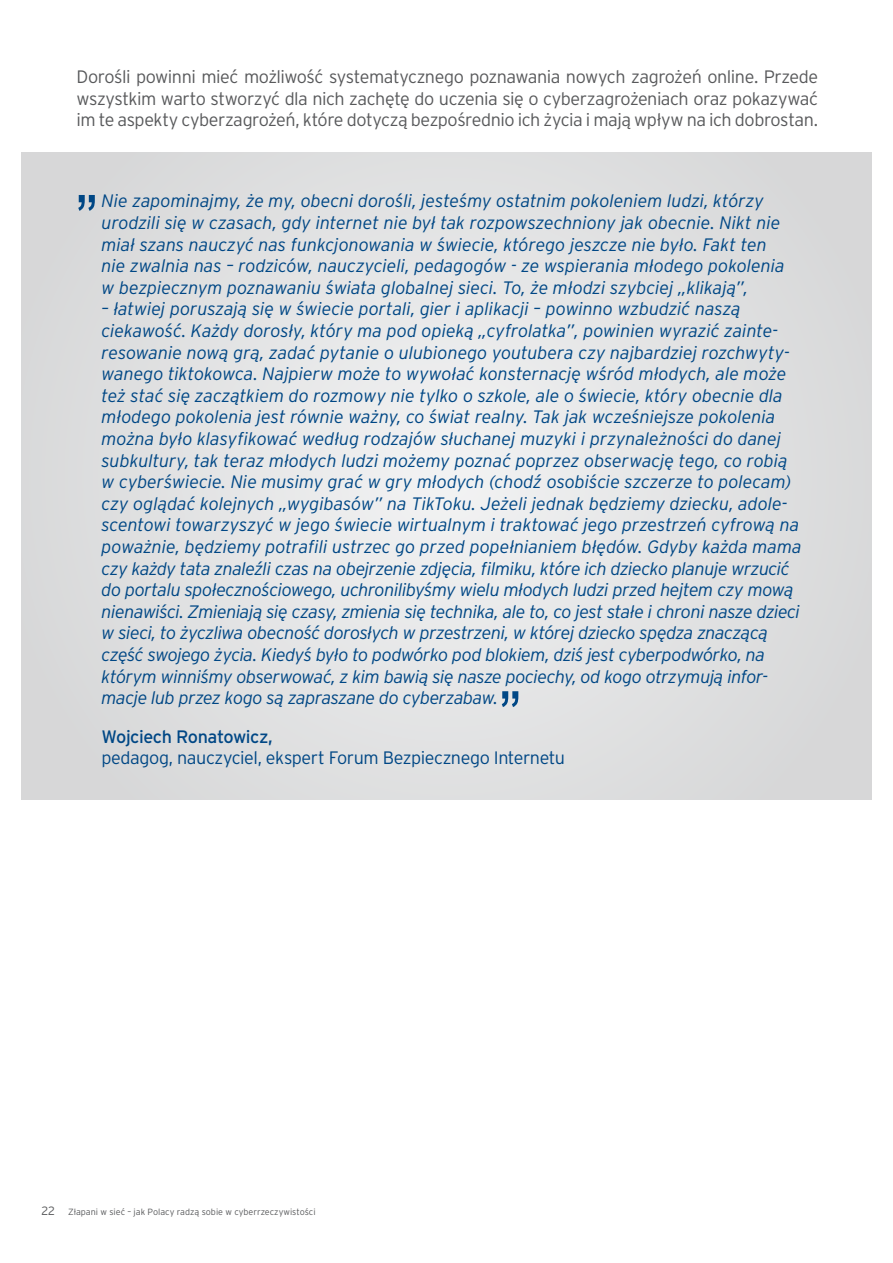
<style>
.page{position:relative;width:893px;height:1263px;background:#fff}
.page>*{position:absolute;margin:0;border:0;box-sizing:border-box;transform-origin:0 0}
.tekst_główny{font:italic 300 18px/21.6px "Interstate Pl";letter-spacing:-.015em;color:#004785}
.tekst_główny-2{font:300 18px/21.6px "Interstate Pl";letter-spacing:-.025em;color:#58595b;text-align:justify}
.tekst_główny-3{font:300 18px/21.6px "Interstate Pl";letter-spacing:-.025em;color:#004785}
.t1{font:300 9px "Interstate Pl";color:#58595b}
.s1{font-weight:400}
.s2{font-size:12px}
</style>
<div class="page">
<div style="left:21px;top:152px;width:851px;height:648px;background:#e0e1e2"></div>
<svg style="left:78px;top:195px;width:17px;height:16px"></svg>
<svg style="left:502px;top:691px;width:16px;height:16px"></svg>
<p class="tekst_główny-2" style="left:77px;top:66px;width:743px">Dorośli powinni mieć możliwość systematycznego poznawania nowych zagrożeń online. Przede wszystkim warto stworzyć dla nich zachętę do uczenia się o cyberzagrożeniach oraz pokazywać im te aspekty cyberzagrożeń, które dotyczą bezpośrednio ich życia i mają wpływ na ich dobrostan.</p>
<p class="tekst_główny" style="left:102px;top:190px;width:685px">Nie zapominajmy, że my, obecni dorośli, jesteśmy ostatnim pokoleniem ludzi, którzy urodzili się w czasach, gdy internet nie był tak rozpowszechniony jak obecnie. Nikt nie miał szans nauczyć nas funkcjonowania w świecie, którego jeszcze nie było. Fakt ten nie zwalnia nas – rodziców, nauczycieli, pedagogów - ze wspierania młodego pokolenia w bezpiecznym poznawaniu świata globalnej sieci. To, że młodzi szybciej „klikają”,</p>
<p class="tekst_główny" style="left:102px;top:298px;width:702px">– łatwiej poruszają się w świecie portali, gier i aplikacji – powinno wzbudzić naszą ciekawość. Każdy dorosły, który ma pod opieką „cyfrolatka”, powinien wyrazić zainte&shy;resowanie nową grą, zadać pytanie o ulubionego youtubera czy najbardziej rozchwyty&shy;wanego tiktokowca. Najpierw może to wywołać konsternację wśród młodych, ale może też stać się zaczątkiem do rozmowy nie tylko o szkole, ale o świecie, który obecnie dla młodego pokolenia jest równie ważny, co świat realny. Tak jak wcześniejsze pokolenia można było klasyfikować według rodzajów słuchanej muzyki i przynależności do danej subkultury, tak teraz młodych ludzi możemy poznać poprzez obserwację tego, co robią w cyberświecie. Nie musimy grać w gry młodych (chodź osobiście szczerze to polecam) czy oglądać kolejnych „wygibasów” na TikToku. Jeżeli jednak będziemy dziecku, adole&shy;scentowi towarzyszyć w jego świecie wirtualnym i traktować jego przestrzeń cyfrową na poważnie, będziemy potrafili ustrzec go przed popełnianiem błędów. Gdyby każda mama czy każdy tata znaleźli czas na obejrzenie zdjęcia, filmiku, które ich dziecko planuje wrzucić do portalu społecznościowego, uchronilibyśmy wielu młodych ludzi przed hejtem czy mową nienawiści. Zmieniają się czasy, zmienia się technika, ale to, co jest stałe i chroni nasze dzieci w sieci, to życzliwa obecność dorosłych w przestrzeni, w której dziecko spędza znaczącą część swojego życia. Kiedyś było to podwórko pod blokiem, dziś jest cyberpodwórko, na którym winniśmy obserwować, z kim bawią się nasze pociechy, od kogo otrzymują infor&shy;macje lub przez kogo są zapraszane do cyberzabaw.</p>
<p class="tekst_główny-3" style="left:102px;top:725px;width:465px"><span class="s1">Wojciech Ronatowicz,<br></span>pedagog, nauczyciel, ekspert Forum Bezpiecznego Internetu</p>
<p class="t1" style="left:41px;top:1207px;width:276px"><span class="s2">22</span> Złapani w sieć – jak Polacy radzą sobie w cyberrzeczywistości</p>
</div>
